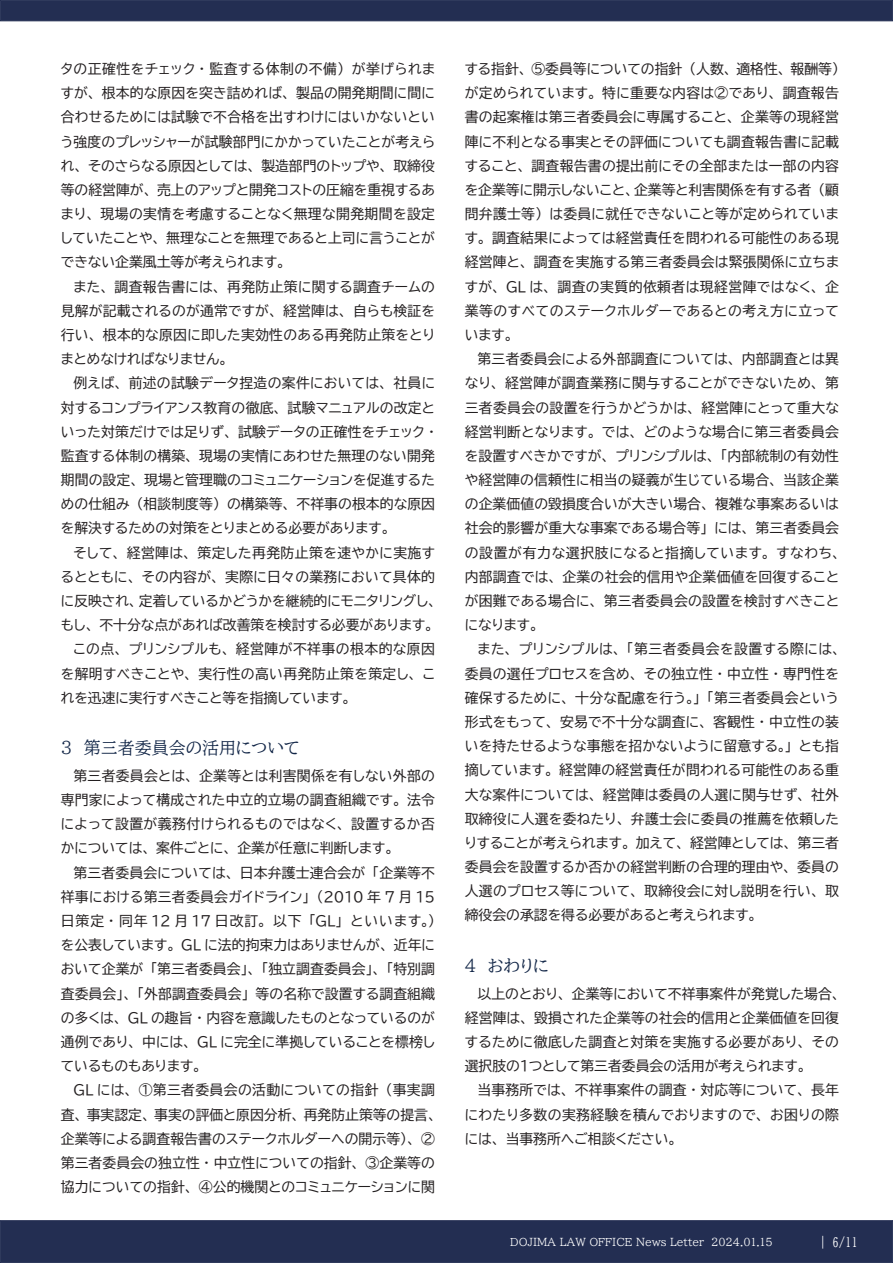
<style>
.page{position:relative;width:893px;height:1263px;background:#fff}
.page>*{position:absolute;margin:0;border:0;box-sizing:border-box;transform-origin:0 0}
.t1{font:16.95px "BIZ UDP Mincho Medium";color:#122647}
.t2{font:13.8px/24.2px "BIZ UDP Gothic";letter-spacing:.01em;color:#231f20;text-align:justify}
.t3{font:13.8px "BIZ UDP Gothic";letter-spacing:.03em;color:#231f20}
.t4{font:13.8px "BIZ UDP Gothic";letter-spacing:.035em;color:#231f20}
.t5{font:12.75px "BIZ UD Mincho Medium";color:#fff}
.t6{font:10.65px "BIZ UDP Mincho Medium";color:#fff}
</style>
<div class="page">
<div style="left:0;top:1220px;width:893px;height:43px;background:#232e52;border:1px solid #232e52"></div>
<div style="left:0;top:0;width:893px;height:21px;background:#232e52;border:1px solid #232e52"></div>
<p class="t2" style="left:61px;top:57px;width:376px">タの正確性をチェック・監査する体制の不備）が挙げられますが、根本的な原因を突き詰めれば、製品の開発期間に間に合わせるためには試験で不合格を出すわけにはいかないという強度のプレッシャーが試験部門にかかっていたことが考えられ、そのさらなる原因としては、製造部門のトップや、取締役等の経営陣が、売上のアップと開発コストの圧縮を重視するあまり、現場の実情を考慮することなく無理な開発期間を設定していたことや、無理なことを無理であると上司に言うことができない企業風土等が考えられます。</p>
<p class="t2" style="left:61px;top:274px;width:376px;text-indent:13px">また、調査報告書には、再発防止策に関する調査チームの見解が記載されるのが通常ですが、経営陣は、自らも検証を行い、根本的な原因に即した実効性のある再発防止策をとりまとめなければなりません。</p>
<p class="t2" style="left:61px;top:371px;width:376px;text-indent:13px">例えば、前述の試験データ捏造の案件においては、社員に対するコンプライアンス教育の徹底、試験マニュアルの改定といった対策だけでは足りず、試験データの正確性をチェック・監査する体制の構築、現場の実情にあわせた無理のない開発期間の設定、現場と管理職のコミュニケーションを促進するための仕組み（相談制度等）の構築等、不祥事の根本的な原因を解決するための対策をとりまとめる必要があります。</p>
<p class="t3" style="left:74px;top:545px;width:363px">そして、経営陣は、策定した再発防止策を速やかに実施す</p>
<p class="t2" style="left:61px;top:564px;width:376px">るとともに、その内容が、実際に日々の業務において具体的</p>
<p class="t2" style="left:61px;top:589px;width:377px">に反映され、定着しているかどうかを継続的にモニタリングし、</p>
<p class="t2" style="left:61px;top:613px;width:374px">もし、不十分な点があれば改善策を検討する必要があります。</p>
<p class="t4" style="left:74px;top:642px;width:363px">この点、プリンシプルも、経営陣が不祥事の根本的な原因</p>
<p class="t2" style="left:61px;top:661px;width:376px">を解明すべきことや、実行性の高い再発防止策を策定し、こ</p>
<p class="t2" style="left:61px;top:685px;width:291px">れを迅速に実行すべきこと等を指摘しています。</p>
<p class="t1" style="left:61px;top:739px;width:240px">３　第三者委員会の活用について</p>
<p class="t2" style="left:61px;top:764px;width:376px;text-indent:13px">第三者委員会とは、企業等とは利害関係を有しない外部の専門家によって構成された中立的立場の調査組織です。法令によって設置が義務付けられるものではなく、設置するか否かについては、案件ごとに、企業が任意に判断します。</p>
<p class="t2" style="left:61px;top:860px;width:376px;text-indent:13px">第三者委員会については、日本弁護士連合会が「企業等不祥事における第三者委員会ガイドライン」（2010 年 7 月 15日策定・同年 12 月 17 日改訂。以下「GL」といいます。）を公表しています。 GL に法的拘束力はありませんが、近年において企業が「第三者委員会」、「独立調査委員会」、「特別調査委員会」、「外部調査委員会」等の名称で設置する調査組織の多くは、 GL の趣旨・内容を意識したものとなっているのが通例であり、中には、 GL に完全に準拠していることを標榜しているものもあります。</p>
<p class="t2" style="left:61px;top:1078px;width:377px;text-indent:13px">GL には、 ①第三者委員会の活動についての指針（事実調査、事実認定、事実の評価と原因分析、再発防止策等の提言、企業等による調査報告書のステークホルダーへの開示等）、 ②第三者委員会の独立性・中立性についての指針、 ③企業等の協力についての指針、 ④公的機関とのコミュニケーションに関</p>
<p class="t2" style="left:465px;top:57px;width:376px">する指針、 ⑤委員等についての指針（人数、適格性、報酬等）が定められています。特に重要な内容は②であり、調査報告書の起案権は第三者委員会に専属すること、企業等の現経営陣に不利となる事実とその評価についても調査報告書に記載すること、調査報告書の提出前にその全部または一部の内容を企業等に開示しないこと、企業等と利害関係を有する者（顧問弁護士等）は委員に就任できないこと等が定められています。調査結果によっては経営責任を問われる可能性のある現経営陣と、調査を実施する第三者委員会は緊張関係に立ちますが、 GL は、調査の実質的依頼者は現経営陣ではなく、企業等のすべてのステークホルダーであるとの考え方に立っています。</p>
<p class="t2" style="left:465px;top:347px;width:377px;text-indent:13px">第三者委員会による外部調査については、内部調査とは異なり、経営陣が調査業務に関与することができないため、第三者委員会の設置を行うかどうかは、経営陣にとって重大な経営判断となります。では、どのような場合に第三者委員会を設置すべきかですが、プリンシプルは、「内部統制の有効性や経営陣の信頼性に相当の疑義が生じている場合、当該企業の企業価値の毀損度合いが大きい場合、複雑な事案あるいは社会的影響が重大な事案である場合等」には、第三者委員会の設置が有力な選択肢になると指摘しています。すなわち、内部調査では、企業の社会的信用や企業価値を回復することが困難である場合に、第三者委員会の設置を検討すべきことになります。</p>
<p class="t2" style="left:465px;top:637px;width:377px;text-indent:13px">また、プリンシプルは、「第三者委員会を設置する際には、委員の選任プロセスを含め、その独立性・中立性・専門性を確保するために、十分な配慮を行う。」「第三者委員会という形式をもって、安易で不十分な調査に、客観性・中立性の装いを持たせるような事態を招かないように留意する。」とも指摘しています。経営陣の経営責任が問われる可能性のある重大な案件については、経営陣は委員の人選に関与せず、社外取締役に人選を委ねたり、弁護士会に委員の推薦を依頼したりすることが考えられます。加えて、経営陣としては、第三者委員会を設置するか否かの経営判断の合理的理由や、委員の人選のプロセス等について、取締役会に対し説明を行い、取締役会の承認を得る必要があると考えられます。</p>
<p class="t1" style="left:465px;top:957px;width:85px">４　おわりに</p>
<p class="t2" style="left:465px;top:981px;width:377px;text-indent:13px">以上のとおり、企業等において不祥事案件が発覚した場合、経営陣は、毀損された企業等の社会的信用と企業価値を回復するために徹底した調査と対策を実施する必要があり、その選択肢の１つとして第三者委員会の活用が考えられます。</p>
<p class="t2" style="left:465px;top:1078px;width:376px;text-indent:13px">当事務所では、不祥事案件の調査・対応等について、長年にわたり多数の実務経験を積んでおりますので、お困りの際には、当事務所へご相談ください。</p>
<p class="t6" style="left:510px;top:1236px;width:264px">DOJIMA LAW OFFICE News Letter 2024.01.15</p>
<p class="t5" style="left:816px;top:1235px;width:43px">｜ 6/11</p>
</div>
